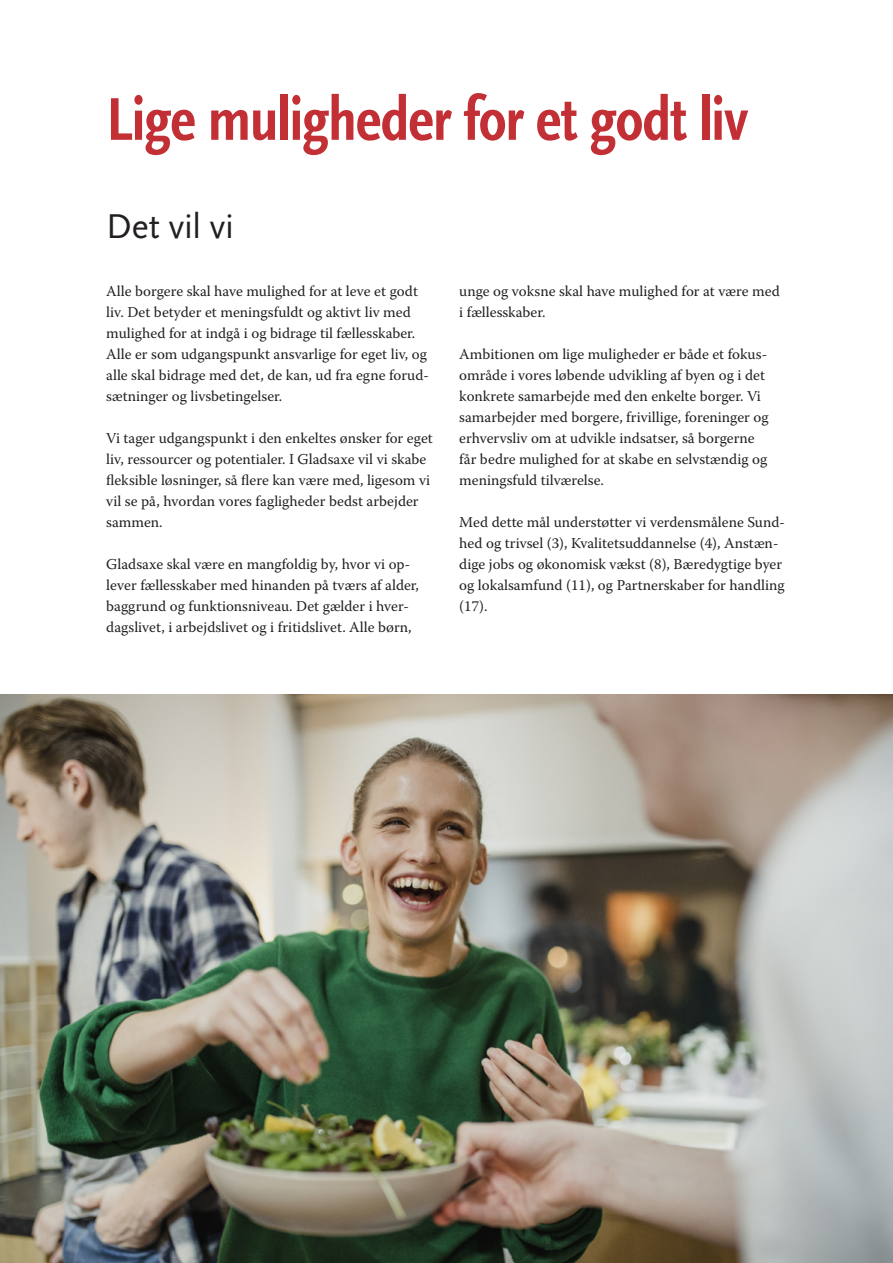
<style>
.page{position:relative;width:893px;height:1263px;background:#fff}
.page>*{position:absolute;margin:0;border:0;box-sizing:border-box;transform-origin:0 0}
.t1{font:700 condensed 63px "Scala Sans Pro";letter-spacing:-.015em;color:#c23036}
.t2{font:36px "Scala Sans Pro";letter-spacing:-.01em;color:#231f20}
.t3{font:15px/21px "Warnock Pro";color:#231f20}
</style>
<div class="page">
<img style="left:0;top:695px;width:893px;height:568px">
<h1 class="t1" style="left:106px;top:83px;width:643px">Lige muligheder for et godt liv</h1>
<h2 class="t2" style="left:106px;top:206px;width:129px">Det vil vi</h2>
<p class="t3" style="left:106px;top:280px;width:324px">Alle borgere skal have mulighed for at leve et godt liv. Det betyder et meningsfuldt og aktivt liv med mulighed for at indgå i og bidrage til fællesskaber.<br>Alle er som udgangspunkt ansvarlige for eget liv, og alle skal bidrage med det, de kan, ud fra egne forud&shy;sætninger og livsbetingelser.</p>
<p class="t3" style="left:106px;top:427px;width:328px">Vi tager udgangspunkt i den enkeltes ønsker for eget liv, ressourcer og potentialer. I Gladsaxe vil vi skabe fleksible løsninger, så flere kan være med, ligesom vi vil se på, hvordan vores fagligheder bedst arbejder sammen.</p>
<p class="t3" style="left:106px;top:553px;width:314px">Gladsaxe skal være en mangfoldig by, hvor vi op&shy;lever fællesskaber med hinanden på tværs af alder, baggrund og funktionsniveau. Det gælder i hver&shy;dagslivet, i arbejdslivet og i fritidslivet. Alle børn,</p>
<p class="t3" style="left:459px;top:280px;width:322px">unge og voksne skal have mulighed for at være med i fællesskaber.</p>
<p class="t3" style="left:459px;top:343px;width:311px">Ambitionen om lige muligheder er både et fokus&shy;område i vores løbende udvikling af byen og i det konkrete samarbejde med den enkelte borger. Vi samarbejder med borgere, frivillige, foreninger og erhvervsliv om at udvikle indsatser, så borgerne får bedre mulighed for at skabe en selvstændig og meningsfuld tilværelse.</p>
<p class="t3" style="left:459px;top:511px;width:327px">Med dette mål understøtter vi verdensmålene Sund&shy;hed og trivsel (3), Kvalitetsuddannelse (4), Anstæn&shy;dige jobs og økonomisk vækst (8), Bæredygtige byer og lokalsamfund (11), og Partnerskaber for handling (17).</p>
</div>
